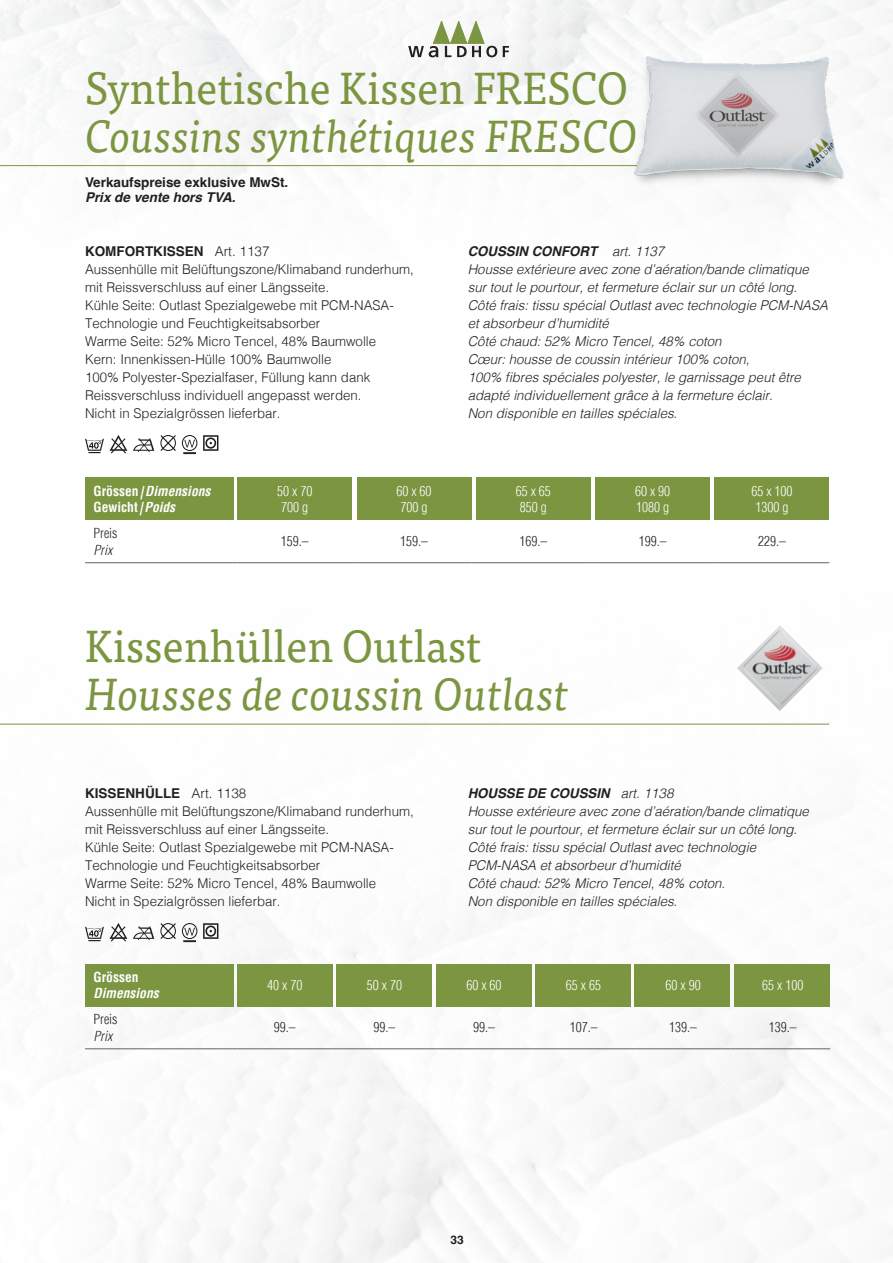
<style>
.page{position:relative;width:893px;height:1263px;background:#fff}
.page>*{position:absolute;margin:0;border:0;box-sizing:border-box;transform-origin:0 0}
.t1{font:italic 45px "Tisa Pro";color:#7b9540;scale:.95 1}
.t2{font:45px "Tisa Pro";color:#7b9540;scale:.95 1}
.t3{font:italic 300 13.5px/18px "Helvetica";color:#231f20}
.t4{font:300 13.5px/18px "Helvetica";color:#231f20}
.t5{font:300 condensed 13.5px/16.5px "Helvetica";color:#fff;text-align:center}
.t6{font:300 condensed 13.5px "Helvetica";color:#231f20}
.t7{font:13.5px "Helvetica Bold Cond Obliq 3";color:#fff}
.t8{font:700 13.5px "Helvetica";color:#231f20}
.t9{font:700 condensed 13.5px "Helvetica";color:#fff}
.t10{font:italic 700 13.5px "Helvetica";color:#231f20}
.t11{font:italic 300 condensed 13.5px "Helvetica";color:#231f20}
.t12{font:700 12px "Helvetica";color:#231f20}
.s1{font-weight:700}
.s2{font-family:"Helvetica";font-weight:700;font-stretch:condensed}
.s3{font-family:"Helvetica Bold Cond Obliq 3";font-weight:400;font-stretch:normal}
</style>
<div class="page">
<img style="left:0;top:723px;width:893px;height:540px">
<hr style="left:0;top:165px;width:829px;height:1px;background:#7b9540">
<hr style="left:0;top:724px;width:829px;height:1px;background:#7b9540">
<div style="left:237px;top:478px;width:115px;height:42px;background:#7b9540"></div>
<div style="left:357px;top:478px;width:114px;height:42px;background:#7b9540"></div>
<div style="left:476px;top:478px;width:115px;height:42px;background:#7b9540"></div>
<div style="left:595px;top:478px;width:115px;height:42px;background:#7b9540"></div>
<div style="left:714px;top:478px;width:115px;height:42px;background:#7b9540"></div>
<div style="left:85px;top:478px;width:148px;height:42px;background:#7b9540"></div>
<div style="left:237px;top:964px;width:96px;height:42px;background:#7b9540"></div>
<div style="left:337px;top:964px;width:95px;height:42px;background:#7b9540"></div>
<div style="left:436px;top:964px;width:95px;height:42px;background:#7b9540"></div>
<div style="left:535px;top:964px;width:96px;height:42px;background:#7b9540"></div>
<div style="left:635px;top:964px;width:95px;height:42px;background:#7b9540"></div>
<div style="left:734px;top:964px;width:95px;height:42px;background:#7b9540"></div>
<div style="left:85px;top:964px;width:148px;height:42px;background:#7b9540"></div>
<svg style="left:408px;top:21px;width:89px;height:36px"></svg>
<svg style="left:503px;top:46px;width:6px;height:11px"></svg>
<img style="left:737px;top:626px;width:86px;height:85px">
<svg style="left:85px;top:435px;width:133px;height:19px"></svg>
<hr style="left:85px;top:562px;width:148px;height:1px;background:#636366">
<hr style="left:237px;top:562px;width:115px;height:1px;background:#636366">
<hr style="left:357px;top:562px;width:114px;height:1px;background:#636366">
<hr style="left:476px;top:562px;width:115px;height:1px;background:#636366">
<hr style="left:595px;top:562px;width:115px;height:1px;background:#636366">
<hr style="left:715px;top:562px;width:114px;height:1px;background:#636366">
<svg style="left:85px;top:923px;width:133px;height:19px"></svg>
<hr style="left:85px;top:1048px;width:148px;height:1px;background:#636366">
<hr style="left:237px;top:1048px;width:95px;height:1px;background:#636366">
<hr style="left:337px;top:1048px;width:95px;height:1px;background:#636366">
<hr style="left:436px;top:1048px;width:95px;height:1px;background:#636366">
<hr style="left:536px;top:1048px;width:95px;height:1px;background:#636366">
<hr style="left:636px;top:1048px;width:95px;height:1px;background:#636366">
<hr style="left:735px;top:1048px;width:95px;height:1px;background:#636366">
<img style="left:606px;top:20px;width:263px;height:197px">
<h1 class="t2" style="left:85px;top:55px;width:573px">Synthetische Kissen FRESCO</h1>
<h1 class="t1" style="left:85px;top:103px;width:584px">Coussins synthétiques FRESCO</h1>
<p class="t8" style="left:85px;top:174px;width:205px">Verkaufspreise exklusive MwSt.</p>
<p class="t10" style="left:85px;top:189px;width:152px">Prix de vente hors TVA.</p>
<p class="t4" style="left:85px;top:241px;width:330px"><span class="s1">KOMFORTKISSEN</span> Art. 1137<br>Aussenhülle mit Belüftungszone/Klimaband runderhum, mit Reissverschluss auf einer Längsseite.<br>Kühle Seite: Outlast Spezialgewebe mit PCM-NASA-Technologie und Feuchtigkeitsabsorber<br>Warme Seite: 52% Micro Tencel, 48% Baumwolle<br>Kern: Innenkissen-Hülle 100% Baumwolle<br>100% Polyester-Spezialfaser, Füllung kann dank Reissverschluss individuell angepasst werden.<br>Nicht in Spezialgrössen lieferbar.</p>
<p class="t3" style="left:468px;top:241px;width:362px"><span class="s1">COUSSIN CONFORT</span> art. 1137<br>Housse extérieure avec zone d’aération/bande climatique sur tout le pourtour, et fermeture éclair sur un côté long.<br>Côté frais: tissu spécial Outlast avec technologie PCM-NASA et absorbeur d’humidité<br>Côté chaud: 52% Micro Tencel, 48% coton<br>Cœur: housse de coussin intérieur 100% coton,<br>100% fibres spéciales polyester, le garnissage peut être adapté individuellement grâce à la fermeture éclair.<br>Non disponible en tailles spéciales.</p>
<p class="t7" style="left:94px;top:482px;width:118px"><span class="s2">Grössen</span> |Dimensions</p>
<p class="t9" style="left:94px;top:499px;width:83px">Gewicht<span class="s3">|Poids</span></p>
<p class="t6" style="left:94px;top:525px;width:26px">Preis</p>
<p class="t11" style="left:94px;top:541px;width:20px">Prix</p>
<p class="t5" style="left:277px;top:482px;width:37px">50 x 70<br>700 g</p>
<p class="t5" style="left:396px;top:482px;width:37px">60 x 60<br>700 g</p>
<p class="t5" style="left:516px;top:482px;width:37px">65 x 65<br>850 g</p>
<p class="t5" style="left:635px;top:482px;width:37px;text-align:left">60 x 90<br>1080 g</p>
<p class="t5" style="left:751px;top:482px;width:43px">65 x 100<br>1300 g</p>
<p class="t6" style="left:281px;top:533px;width:29px">159.–</p>
<p class="t6" style="left:400px;top:533px;width:29px">159.–</p>
<p class="t6" style="left:519px;top:533px;width:29px">169.–</p>
<p class="t6" style="left:639px;top:533px;width:29px">199.–</p>
<p class="t6" style="left:758px;top:533px;width:29px">229.–</p>
<h1 class="t2" style="left:85px;top:613px;width:418px">Kissenhüllen Outlast</h1>
<h1 class="t1" style="left:85px;top:661px;width:511px">Housses de coussin Outlast</h1>
<p class="t4" style="left:85px;top:783px;width:330px"><span class="s1">KISSENHÜLLE</span> Art. 1138<br>Aussenhülle mit Belüftungszone/Klimaband runderhum, mit Reissverschluss auf einer Längsseite.<br>Kühle Seite: Outlast Spezialgewebe mit PCM-NASA-Technologie und Feuchtigkeitsabsorber<br>Warme Seite: 52% Micro Tencel, 48% Baumwolle<br>Nicht in Spezialgrössen lieferbar.</p>
<p class="t3" style="left:468px;top:783px;width:343px"><span class="s1">HOUSSE DE COUSSIN</span> art. 1138<br>Housse extérieure avec zone d’aération/bande climatique sur tout le pourtour, et fermeture éclair sur un côté long.<br>Côté frais: tissu spécial Outlast avec technologie PCM-NASA et absorbeur d’humidité<br>Côté chaud: 52% Micro Tencel, 48% coton.<br>Non disponible en tailles spéciales.</p>
<p class="t9" style="left:94px;top:968px;width:46px">Grössen</p>
<p class="t7" style="left:94px;top:985px;width:67px">Dimensions</p>
<p class="t6" style="left:94px;top:1011px;width:26px">Preis</p>
<p class="t11" style="left:94px;top:1027px;width:20px">Prix</p>
<p class="t5" style="left:267px;top:977px;width:37px">40 x 70</p>
<p class="t5" style="left:367px;top:977px;width:37px">50 x 70</p>
<p class="t5" style="left:466px;top:977px;width:37px">60 x 60</p>
<p class="t5" style="left:566px;top:977px;width:37px">65 x 65</p>
<p class="t5" style="left:665px;top:977px;width:37px">60 x 90</p>
<p class="t5" style="left:762px;top:977px;width:43px">65 x 100</p>
<p class="t6" style="left:274px;top:1019px;width:23px">99.–</p>
<p class="t6" style="left:374px;top:1019px;width:23px">99.–</p>
<p class="t6" style="left:473px;top:1019px;width:23px">99.–</p>
<p class="t6" style="left:570px;top:1019px;width:29px">107.–</p>
<p class="t6" style="left:669px;top:1019px;width:29px">139.–</p>
<p class="t6" style="left:769px;top:1019px;width:29px">139.–</p>
<p class="t12" style="left:450px;top:1232px;width:15px">33</p>
</div>
